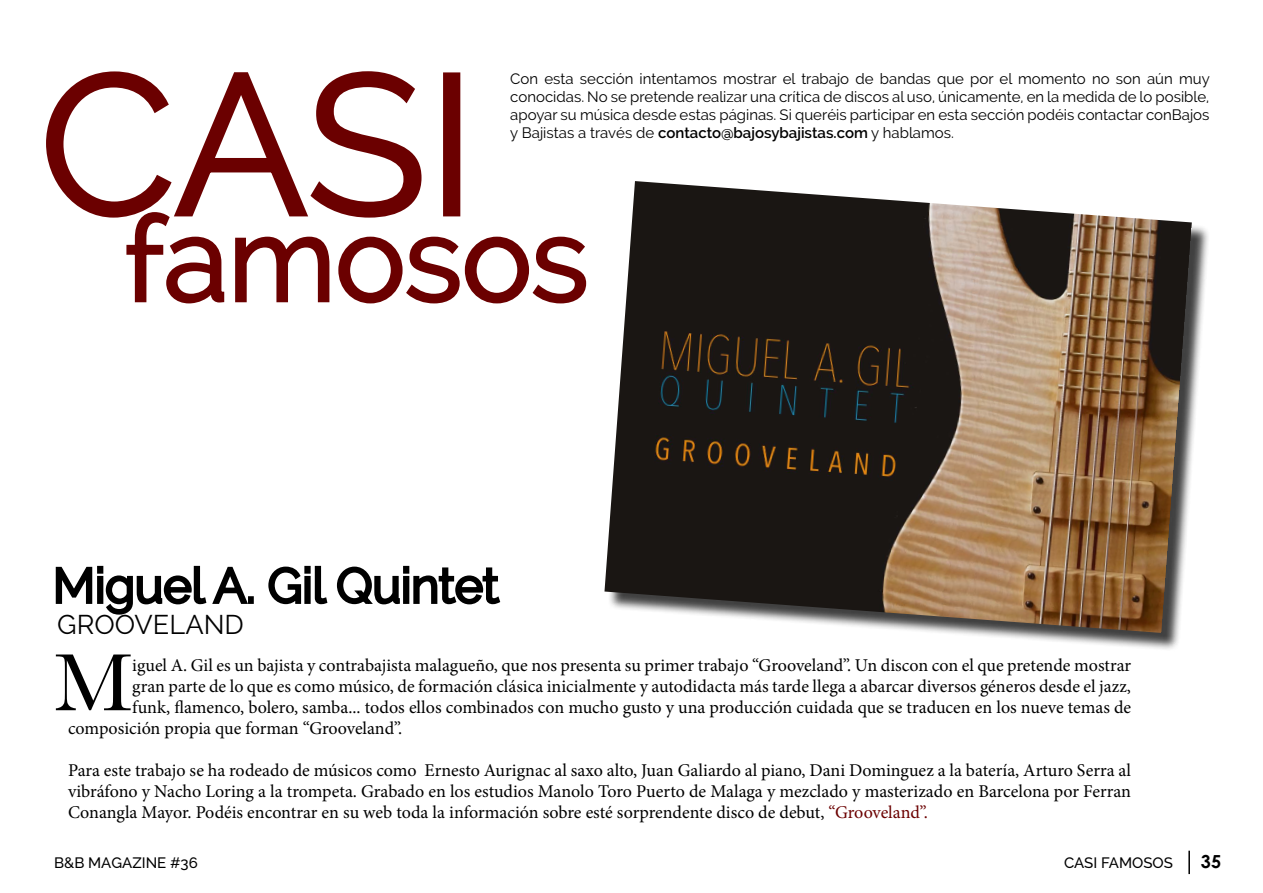
<style>
.page{position:relative;width:1263px;height:893px;background:#fff}
.page>*{position:absolute;margin:0;border:0;box-sizing:border-box;transform-origin:0 0}
.t1{font:198px "Raleway";color:#6b0000}
.t2{font:117px "Raleway";color:#6b0000}
.t3{font:84.15px "Baskerville";color:#000}
.t4{font:48px "Raleway";color:#000}
.t5{font:27px "Raleway";color:#000}
.t6{font:18px/21px "Minion Pro";color:#000;text-align:justify}
.t7{font:700 18px "Century Gothic";color:#000}
.t8{font:15px/18px "Raleway";color:#000;text-align:justify}
.t9{font:500 15px "Raleway";color:#000}
.s1{font-weight:600}
.s2{color:#6b0000}
</style>
<div class="page">
<hr style="left:1188px;top:851px;width:2px;height:23px;background:#000">
<svg style="left:46px;top:71px;width:541px;height:233px"></svg>
<svg style="left:55px;top:566px;width:38px;height:38px"></svg>
<div style="left:97px;top:576px;width:6px;height:28px;border:3px solid #000"></div>
<div style="left:97px;top:566px;width:6px;height:8px;border:3px solid #000"></div>
<svg style="left:105px;top:565px;width:143px;height:50px"></svg>
<div style="left:248px;top:596px;width:6px;height:8px;border:3px solid #000"></div>
<svg style="left:268px;top:566px;width:34px;height:39px"></svg>
<div style="left:304px;top:576px;width:7px;height:28px;border:3px solid #000"></div>
<div style="left:304px;top:566px;width:7px;height:8px;border:3px solid #000"></div>
<svg style="left:314px;top:565px;width:14px;height:40px"></svg>
<svg style="left:336px;top:566px;width:64px;height:39px"></svg>
<div style="left:403px;top:576px;width:6px;height:28px;border:3px solid #000"></div>
<div style="left:403px;top:566px;width:6px;height:8px;border:3px solid #000"></div>
<svg style="left:413px;top:567px;width:88px;height:38px"></svg>
<div style="left:607px;top:184px;width:603px;height:467px;background:#000;opacity:.75"></div>
<img style="left:604px;top:181px;width:588px;height:452px">
<h1 class="t1" style="left:39px;top:30px;width:439px">CASI</h1>
<p class="t8" style="left:510px;top:70px;width:701px">Con esta sección intentamos mostrar el trabajo de bandas que por el momento no son aún muy conocidas. No se pretende realizar una crítica de discos al uso, únicamente, en la medida de lo posible, apoyar su música desde estas páginas. Si queréis participar en esta sección podéis contactar conBajos y Bajistas a través de <span class="s1">contacto@bajosybajistas.com</span> y hablamos.</p>
<h2 class="t2" style="left:125px;top:191px;width:465px">famosos</h2>
<h3 class="t4" style="left:53px;top:558px;width:447px">Miguel A. Gil Quintet</h3>
<h3 class="t5" style="left:57px;top:609px;width:188px">GROOVELAND</h3>
<h3 class="t3" style="left:54px;top:629px;width:80px">M</h3>
<p class="t6" style="left:132px;top:654px;width:1000px">iguel A. Gil es un bajista y contrabajista malagueño, que nos presenta su primer trabajo “Grooveland”. Un discon con el que pretende mostrar</p>
<p class="t6" style="left:132px;top:675px;width:1000px">gran parte de lo que es como músico, de formación clásica inicialmente y autodidacta más tarde llega a abarcar diversos géneros desde el jazz,</p>
<p class="t6" style="left:132px;top:696px;width:1000px">funk, flamenco, bolero, samba... todos ellos combinados con mucho gusto y una producción cuidada que se traducen en los nueve temas de</p>
<p class="t6" style="left:68px;top:717px;width:336px">composición propia que forman “Grooveland”.</p>
<p class="t6" style="left:68px;top:759px;width:1064px">Para este trabajo se ha rodeado de músicos como Ernesto Aurignac al saxo alto, Juan Galiardo al piano, Dani Dominguez a la batería, Arturo Serra al vibráfono y Nacho Loring a la trompeta. Grabado en los estudios Manolo Toro Puerto de Malaga y mezclado y masterizado en Barcelona por Ferran Conangla Mayor. Podéis encontrar en su web toda la información sobre esté sorprendente disco de debut, <span class="s2">“Grooveland”.</span></p>
<p class="t9" style="left:54px;top:854px;width:145px">B&amp;B MAGAZINE #36</p>
<p class="t9" style="left:1064px;top:854px;width:110px">CASI FAMOSOS</p>
<p class="t7" style="left:1201px;top:851px;width:22px">35</p>
</div>
